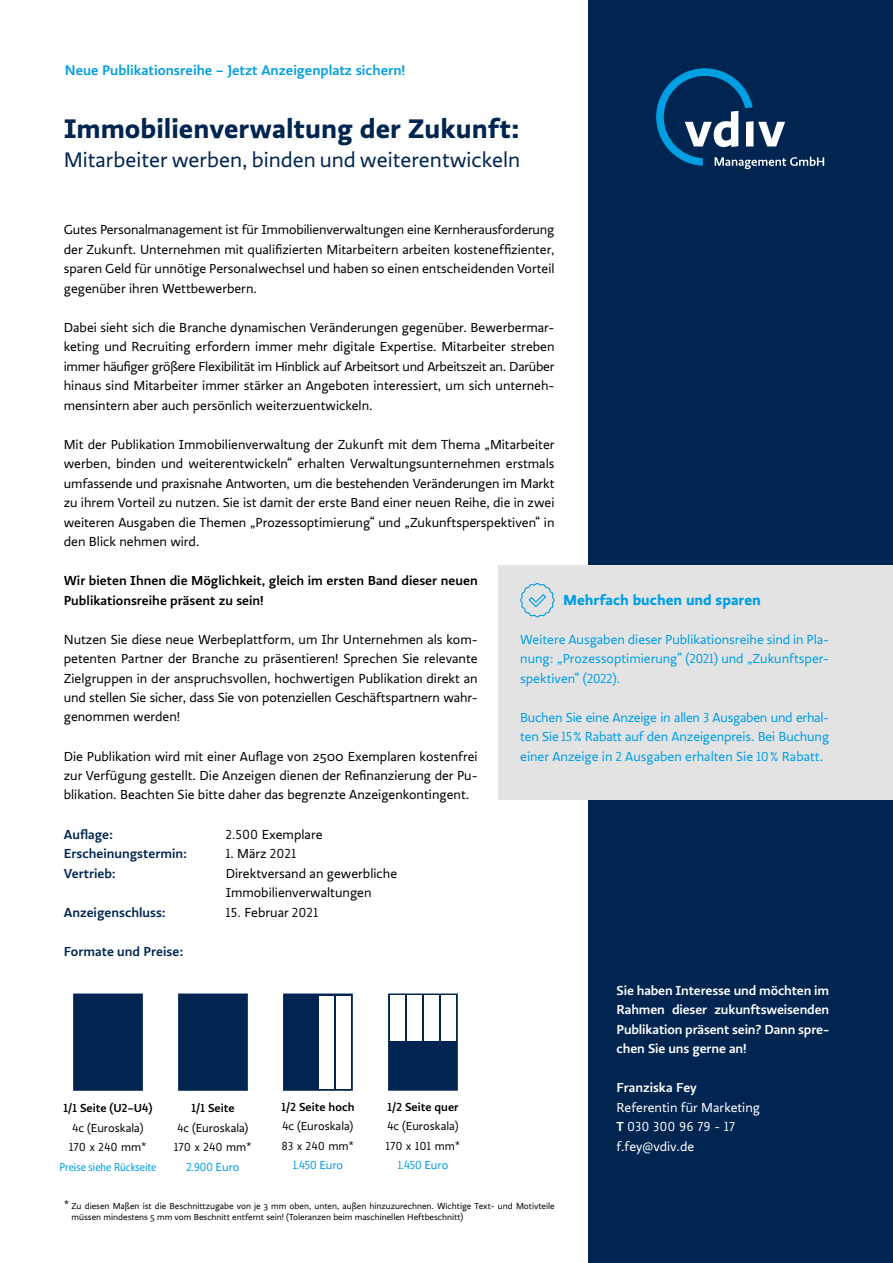
<style>
.page{position:relative;width:893px;height:1263px;background:#fff}
.page>*{position:absolute;margin:0;border:0;box-sizing:border-box;transform-origin:0 0}
.t1{font:700 27.75px "Ratio";color:#002550}
.t2{font:21.75px "Ratio";color:#002550}
.t3{font:700 15px "Ratio";color:#009ee3}
.t4{font:500 14.4px "Ratio";color:#009ee3}
.t5{font:13.5px/19.5px "Ratio";color:#000;text-align:justify}
.t6{font:13.5px/19.5px "Ratio";color:#009ee3;text-align:justify}
.t7{font:500 13.5px/19.5px "Ratio";letter-spacing:-.01em;color:#fff;text-align:justify}
.t8{font:500 13.5px/19.5px "Ratio";color:#000}
.t9{font:500 13.5px "Ratio";color:#002550}
.t10{font:13.5px "Ratio";color:#fff}
.t11{font:13.5px "Ratio Display";letter-spacing:.05em;color:#000}
.t12{font:13.5px "Ratio Display";letter-spacing:.05em;color:#fff}
.t13{font:12px/19.5px "Ratio";color:#000;text-align:center}
.t14{font:12px/19.5px "Ratio Display";letter-spacing:.05em;color:#000;text-align:center}
.t15{font:12px/19.5px "Ratio Display";color:#009ee3;text-align:center}
.t16{font:9px/10.8px "Ratio";color:#000}
.s1{font-family:"Ratio Display"}
.s2{font-family:"Ratio"}
.s3{font-family:"Ratio Display";font-weight:500}
.s4{font-weight:500}
.s5{color:#000}
.s6{font-family:"Ratio";color:#000}
.s7{color:#009ee3}
.s8{font-family:"Ratio";color:#009ee3}
.s9{font-size:12px}
.s10{font-family:"Ratio";font-weight:500}
</style>
<div class="page">
<div style="left:589px;top:0;width:304px;height:1263px;background:#002550"></div>
<svg style="left:656px;top:68px;width:168px;height:101px"></svg>
<div style="left:73px;top:993px;width:70px;height:98px;background:#002550"></div>
<div style="left:178px;top:993px;width:70px;height:98px;background:#002550"></div>
<svg style="left:388px;top:993px;width:70px;height:98px"></svg>
<div style="left:390px;top:1042px;width:65px;height:46px;background:#002550"></div>
<div style="left:390px;top:996px;width:14px;height:45px;background:#fff"></div>
<div style="left:441px;top:996px;width:14px;height:45px;background:#fff"></div>
<div style="left:407px;top:996px;width:14px;height:45px;background:#fff"></div>
<div style="left:424px;top:996px;width:14px;height:45px;background:#fff"></div>
<svg style="left:283px;top:993px;width:70px;height:98px"></svg>
<div style="left:285px;top:996px;width:32px;height:92px;background:#002550"></div>
<div style="left:336px;top:996px;width:14px;height:92px;background:#fff"></div>
<div style="left:320px;top:996px;width:14px;height:92px;background:#fff"></div>
<div style="left:499px;top:566px;width:394px;height:234px;background:#e3e3e3"></div>
<svg style="left:520px;top:583px;width:35px;height:34px"></svg>
<p class="t4" style="left:65px;top:62px;width:342px">Neue Publikationsreihe – Jetzt Anzeigenplatz sichern!</p>
<h1 class="t1" style="left:64px;top:111px;width:457px">Immobilienverwaltung der Zukunft:</h1>
<h2 class="t2" style="left:64px;top:147px;width:458px">Mitarbeiter werben, binden und weiterentwickeln</h2>
<p class="t5" style="left:64px;top:220px;width:492px">Gutes Personalmanagement ist für Immobilienverwaltungen eine Kernherausforderung der Zukunft. Unternehmen mit qualifizierten Mitarbeitern arbeiten kosteneffizienter, sparen Geld für unnötige Personalwechsel und haben so einen entscheidenden Vorteil gegenüber ihren Wettbewerbern.</p>
<p class="t5" style="left:64px;top:317px;width:492px">Dabei sieht sich die Branche dynamischen Veränderungen gegenüber. Bewerbermar&shy;keting und Recruiting erfordern immer mehr digitale Expertise. Mitarbeiter streben immer häufiger größere Flexibilität im Hinblick auf Arbeitsort und Arbeitszeit an. Darüber hinaus sind Mitarbeiter immer stärker an Angeboten interessiert, um sich unterneh&shy;mensintern aber auch persönlich weiterzuentwickeln.</p>
<p class="t5" style="left:64px;top:434px;width:492px">Mit der Publikation Immobilienverwaltung der Zukunft mit dem Thema „Mitarbeiter werben, binden und weiterentwickeln“ erhalten Verwaltungsunternehmen erstmals umfassende und praxisnahe Antworten, um die bestehenden Veränderungen im Markt zu ihrem Vorteil zu nutzen. Sie ist damit der erste Band einer neuen Reihe, die in zwei weiteren Ausgaben die Themen „Prozessoptimierung“ und „Zukunftsperspektiven“ in den Blick nehmen wird.</p>
<p class="t8" style="left:64px;top:571px;width:415px">Wir bieten Ihnen die Möglichkeit, gleich im ersten Band dieser neuen<br>Publikationsreihe präsent zu sein!</p>
<p class="t5" style="left:64px;top:629px;width:415px">Nutzen Sie diese neue Werbeplattform, um Ihr Unternehmen als kom&shy;petenten Partner der Branche zu präsentieren! Sprechen Sie relevante Zielgruppen in der anspruchsvollen, hochwertigen Publikation direkt an und stellen Sie sicher, dass Sie von potenziellen Geschäftspartnern wahr&shy;genommen werden!</p>
<p class="t5" style="left:64px;top:746px;width:415px">Die Publikation wird mit einer Auflage von 2500 Exemplaren kostenfrei zur Verfügung gestellt. Die Anzeigen dienen der Refinanzierung der Pu&shy;blikation. Beachten Sie bitte daher das begrenzte Anzeigenkontingent.</p>
<p class="t3" style="left:563px;top:590px;width:199px">Mehrfach buchen und sparen</p>
<p class="t6" style="left:520px;top:629px;width:310px">Weitere Ausgaben dieser Publikationsreihe sind in Pla&shy;nung: „Prozessoptimierung“ (<span class="s1">2021</span>) und „Zukunftsper&shy;spektiven“ (<span class="s1">2022</span>).</p>
<p class="t6" style="left:520px;top:707px;width:310px">Buchen Sie eine Anzeige in allen <span class="s1">3</span> Ausgaben und erhal&shy;ten Sie <span class="s1">15%</span> Rabatt auf den Anzeigenpreis. Bei Buchung einer Anzeige in <span class="s1">2</span> Ausgaben erhalten Sie <span class="s1">10%</span> Rabatt.</p>
<p class="t9" style="left:64px;top:826px;width:51px">Auflage:</p>
<p class="t5" style="left:226px;top:824px;width:98px"><span class="s1">2.500</span> Exemplare</p>
<p class="t9" style="left:64px;top:846px;width:125px">Erscheinungstermin:</p>
<p class="t11" style="left:226px;top:846px;width:72px">1<span class="s2">. März</span> 2021</p>
<p class="t9" style="left:64px;top:865px;width:54px">Vertrieb:</p>
<p class="t5" style="left:226px;top:863px;width:173px">Direktversand an gewerbliche<br>Immobilienverwaltungen</p>
<p class="t9" style="left:64px;top:904px;width:104px">Anzeigenschluss:</p>
<p class="t11" style="left:226px;top:904px;width:94px">15. <span class="s2">Februar</span> 2021</p>
<p class="t9" style="left:64px;top:943px;width:121px">Formate und Preise:</p>
<p class="t13" style="left:63px;top:1098px;width:91px"><span class="s3">1/1</span> <span class="s4">Seite (U</span><span class="s3">2</span><span class="s4">–U</span><span class="s3">4</span><span class="s4">)<br></span><span class="s1">4</span>c (Euroskala)</p>
<p class="t15" style="left:60px;top:1137px;width:98px"><span class="s5">170 x 240</span> <span class="s6">mm*<br></span>Preise siehe Rückseite</p>
<p class="t13" style="left:177px;top:1099px;width:72px"><span class="s3">1/1</span> <span class="s4">Seite<br></span><span class="s1">4</span>c (Euroskala)</p>
<p class="t14" style="left:174px;top:1138px;width:79px">170 x 240 <span class="s2">mm*<br></span><span class="s7">2.900</span> <span class="s8">Euro</span></p>
<p class="t13" style="left:281px;top:1097px;width:75px;text-align:left"><span class="s3">1/2</span> <span class="s4">Seite hoch<br></span><span class="s1">4</span>c (Euroskala)</p>
<p class="t14" style="left:282px;top:1136px;width:74px">83 x 240 <span class="s2">mm*<br></span><span class="s7">1.450</span> <span class="s8">Euro</span></p>
<p class="t13" style="left:387px;top:1097px;width:73px;text-align:left"><span class="s3">1/2</span> <span class="s4">Seite quer<br></span><span class="s1">4</span>c (Euroskala)</p>
<p class="t14" style="left:386px;top:1136px;width:76px">170 x 101 <span class="s2">mm*<br></span><span class="s7">1.450</span> <span class="s8">Euro</span></p>
<p class="t16" style="left:72px;top:1201px;width:485px;text-indent:-8px"><span class="s9">*</span> Zu diesen Maßen ist die Beschnittzugabe von je 3 mm oben, unten, außen hinzuzurechnen. Wichtige Text- und Motivteile müssen mindestens 5 mm vom Beschnitt entfernt sein! (Toleranzen beim maschinellen Heftbeschnitt)</p>
<p class="t7" style="left:617px;top:980px;width:214px">Sie haben Interesse und möchten im Rahmen dieser zukunftsweisenden Publikation präsent sein? Dann spre&shy;chen Sie uns gerne an!</p>
<p class="t7" style="left:617px;top:1078px;width:82px">Franziska Fey</p>
<p class="t10" style="left:617px;top:1099px;width:145px">Referentin für Marketing</p>
<p class="t12" style="left:617px;top:1119px;width:120px"><span class="s10">T</span> 030 300 96 79 - 17</p>
<p class="t10" style="left:617px;top:1138px;width:79px">f.fey@vdiv.de</p>
</div>
